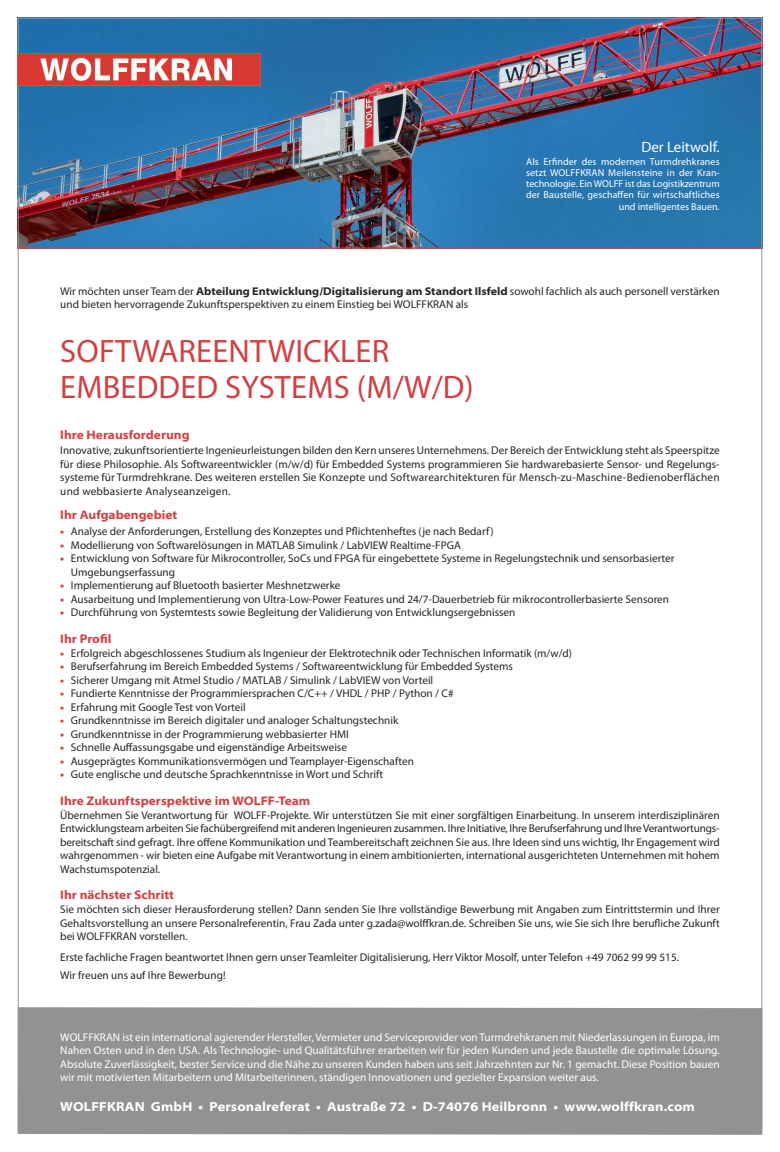
<style>
.page{position:relative;width:780px;height:1152px;background:#fff}
.page>*{position:absolute;margin:0;border:0;box-sizing:border-box;transform-origin:0 0}
.t1{font:32.5px/35.5px "Myriad Pro";letter-spacing:.005em;color:#cf4142}
.t2{font:15px "Myriad Pro";color:#fff}
.t3{font:700 semi-expanded 13.12px "Myriad Pro";letter-spacing:.01em;color:#fff}
.t4{font:700 semi-expanded 12.5px "Myriad Pro";color:#cf4142}
.t5{font:11.25px/13.5px "Myriad Pro";color:#272526}
.t6{font:11.25px/13.5px "Myriad Pro";color:#fff;text-align:justify}
.t7{font:10px/11.2px "Myriad Pro";letter-spacing:.01em;color:#fff;text-align:right}
.s1{font-weight:700;font-stretch:semi-expanded}
.s2{font-weight:700;font-stretch:semi-expanded;color:#cf4142}
</style>
<div class="page">
<img style="left:20px;top:20px;width:740px;height:227px">
<hr style="left:18px;top:247px;width:744px;height:2px;background:#cf4142">
<div style="left:18px;top:1007px;width:744px;height:127px;background:#939293"></div>
<img style="left:18px;top:53px;width:242px;height:32px">
<h2 class="t2" style="left:641px;top:141px;width:80px">Der Leitwolf.</h2>
<p class="t7" style="left:526px;top:156px;width:195px">Als Erfinder des modernen Turmdrehkranes setzt WOLFFKRAN Meilensteine in der Kran&shy;technologie. Ein WOLFF ist das Logistikzentrum der Baustelle, geschaffen für wirtschaftliches und intelligentes Bauen.</p>
<p class="t5" style="left:60px;top:285px;width:661px">Wir möchten unser Team der <span class="s1">Abteilung Entwicklung/Digitalisierung am Standort Ilsfeld</span> sowohl fachlich als auch personell verstärken und bieten hervorragende Zukunftsperspektiven zu einem Einstieg bei WOLFFKRAN als</p>
<h1 class="t1" style="left:60px;top:336px;width:415px">SOFTWAREENTWICKLER<br>EMBEDDED SYSTEMS (M/W/D)</h1>
<p class="t4" style="left:60px;top:430px;width:131px">Ihre Herausforderung</p>
<p class="t5" style="left:60px;top:444px;width:661px;text-align:justify">Innovative, zukunftsorientierte Ingenieurleistungen bilden den Kern unseres Unternehmens. Der Bereich der Entwicklung steht als Speerspitze für diese Philosophie. Als Softwareentwickler (m/w/d) für Embedded Systems programmieren Sie hardwarebasierte Sensor- und Regelungs&shy;systeme für Turmdrehkrane. Des weiteren erstellen Sie Konzepte und Softwarearchitekturen für Mensch-zu-Maschine-Bedienoberflächen und webbasierte Analyseanzeigen.</p>
<p class="t4" style="left:60px;top:510px;width:118px">Ihr Aufgabengebiet</p>
<p class="t5" style="left:60px;top:525px;width:435px"><span class="s2">•</span> Analyse der Anforderungen, Erstellung des Konzeptes und Pflichtenheftes (je nach Bedarf)</p>
<p class="t5" style="left:60px;top:539px;width:402px"><span class="s2">•</span> Modellierung von Softwarelösungen in MATLAB Simulink / LabVIEW Realtime-FPGA</p>
<p class="t5" style="left:71px;top:552px;width:605px;text-indent:-11px"><span class="s2">•</span> Entwicklung von Software für Mikrocontroller, SoCs und FPGA für eingebettete Systeme in Regelungstechnik und sensorbasierter<br>Umgebungserfassung</p>
<p class="t5" style="left:60px;top:579px;width:282px"><span class="s2">•</span> Implementierung auf Bluetooth basierter Meshnetzwerke</p>
<p class="t5" style="left:60px;top:593px;width:610px"><span class="s2">•</span> Ausarbeitung und Implementierung von Ultra-Low-Power Features und 24/7-Dauerbetrieb für mikrocontrollerbasierte Sensoren</p>
<p class="t5" style="left:60px;top:606px;width:457px"><span class="s2">•</span> Durchführung von Systemtests sowie Begleitung der Validierung von Entwicklungsergebnissen</p>
<p class="t4" style="left:60px;top:634px;width:53px">Ihr Profil</p>
<p class="t5" style="left:60px;top:647px;width:513px"><span class="s2">•</span> Erfolgreich abgeschlossenes Studium als Ingenieur der Elektrotechnik oder Technischen Informatik (m/w/d)</p>
<p class="t5" style="left:60px;top:661px;width:454px"><span class="s2">•</span> Berufserfahrung im Bereich Embedded Systems / Softwareentwicklung für Embedded Systems</p>
<p class="t5" style="left:60px;top:674px;width:374px"><span class="s2">•</span> Sicherer Umgang mit Atmel Studio / MATLAB / Simulink / LabVIEW von Vorteil</p>
<p class="t5" style="left:60px;top:688px;width:395px"><span class="s2">•</span> Fundierte Kenntnisse der Programmiersprachen C/C++ / VHDL / PHP / Python / C#</p>
<p class="t5" style="left:60px;top:701px;width:187px"><span class="s2">•</span> Erfahrung mit Google Test von Vorteil</p>
<p class="t5" style="left:60px;top:715px;width:339px"><span class="s2">•</span> Grundkenntnisse im Bereich digitaler und analoger Schaltungstechnik</p>
<p class="t5" style="left:60px;top:728px;width:290px"><span class="s2">•</span> Grundkenntnisse in der Programmierung webbasierter HMI</p>
<p class="t5" style="left:60px;top:742px;width:288px"><span class="s2">•</span> Schnelle Auffassungsgabe und eigenständige Arbeitsweise</p>
<p class="t5" style="left:60px;top:755px;width:355px"><span class="s2">•</span> Ausgeprägtes Kommunikationsvermögen und Teamplayer-Eigenschaften</p>
<p class="t5" style="left:60px;top:769px;width:324px"><span class="s2">•</span> Gute englische und deutsche Sprachkenntnisse in Wort und Schrift</p>
<p class="t4" style="left:60px;top:796px;width:252px">Ihre Zukunftsperspektive im WOLFF-Team</p>
<p class="t5" style="left:60px;top:809px;width:661px;text-align:justify">Übernehmen Sie Verantwortung für WOLFF-Projekte. Wir unterstützen Sie mit einer sorgfältigen Einarbeitung. In unserem interdisziplinären Entwicklungsteam arbeiten Sie fachübergreifend mit anderen Ingenieuren zusammen. Ihre Initiative, Ihre Berufserfahrung und IhreVerantwortungs&shy;bereitschaft sind gefragt. Ihre offene Kommunikation und Teambereitschaft zeichnen Sie aus. Ihre Ideen sind uns wichtig, Ihr Engagement wird wahrgenommen - wir bieten eine Aufgabe mit Verantwortung in einem ambitionierten, international ausgerichteten Unternehmen mit hohem Wachstumspotenzial.</p>
<p class="t4" style="left:60px;top:890px;width:115px">Ihr nächster Schritt</p>
<p class="t5" style="left:60px;top:904px;width:661px;text-align:justify">Sie möchten sich dieser Herausforderung stellen? Dann senden Sie Ihre vollständige Bewerbung mit Angaben zum Eintrittstermin und Ihrer Gehaltsvorstellung an unsere Personalreferentin, Frau Zada unter g.zada@wolffkran.de. Schreiben Sie uns, wie Sie sich Ihre berufliche Zukunft bei WOLFFKRAN vorstellen.</p>
<p class="t5" style="left:60px;top:948px;width:620px;line-height:18.5px">Erste fachliche Fragen beantwortet Ihnen gern unser Teamleiter Digitalisierung, Herr Viktor Mosolf, unter Telefon +49 7062 99 99 515.<br>Wir freuen uns auf Ihre Bewerbung!</p>
<p class="t6" style="left:60px;top:1031px;width:661px">WOLFFKRAN ist ein international agierender Hersteller, Vermieter und Serviceprovider von Turmdrehkranen mit Niederlassungen in Europa, im Nahen Osten und in den USA. Als Technologie- und Qualitätsführer erarbeiten wir für jeden Kunden und jede Baustelle die optimale Lösung.<br>Absolute Zuverlässigkeit, bester Service und die Nähe zu unseren Kunden haben uns seit Jahrzehnten zur Nr. 1 gemacht. Diese Position bauen wir mit motivierten Mitarbeitern und Mitarbeiterinnen, ständigen Innovationen und gezielter Expansion weiter aus.</p>
<p class="t3" style="left:60px;top:1101px;width:636px">WOLFFKRAN GmbH • Personalreferat • Austraße 72 • D-74076 Heilbronn • www.wolffkran.com</p>
</div>
